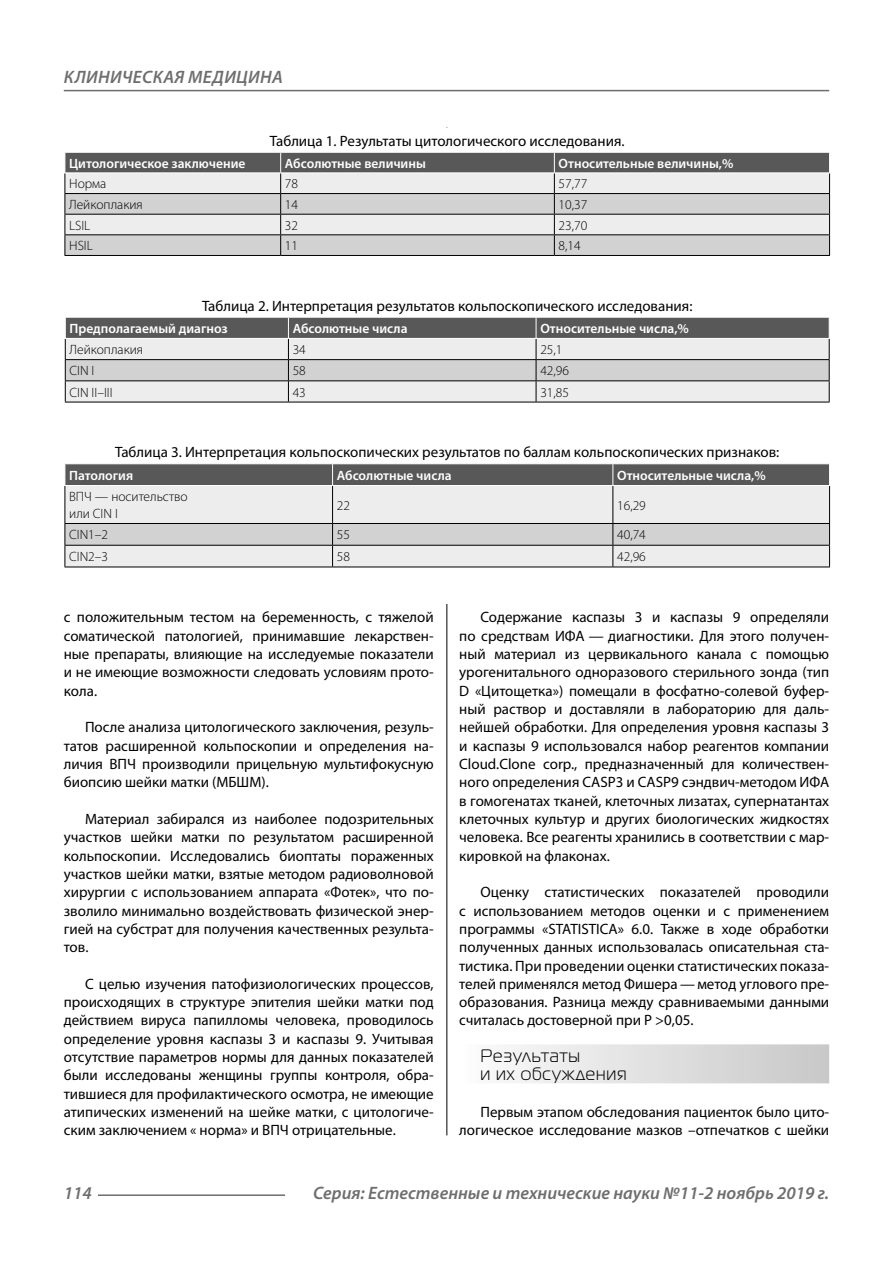
<style>
.page{position:relative;width:893px;height:1263px;background:#fff}
.page>*{position:absolute;margin:0;border:0;box-sizing:border-box;transform-origin:0 0}
.t1{font:italic 600 18px "Myriad Pro";color:#6e6e6e}
.Subheader_2lines{font:18px/18.3px "Magistral C";letter-spacing:.05em;color:#000}
.Normal{font:15px/18.3px "Myriad Pro";color:#000;text-align:justify}
.podpis{font:15px "Myriad Pro";color:#000}
.Tab_header{font:600 13.5px "Myriad Pro";color:#fff}
.Tab_content{font:300 13.5px "Myriad Pro";color:#000}
</style>
<div class="page">
<hr style="left:446px;top:128px;width:1px;height:1007px;background:#000">
<div style="left:459px;top:1044px;width:370px;height:39px;background:linear-gradient(to right,#fcfcfc,#c8c8c8)"></div>
<div style="left:65px;top:128px;width:765px;height:476px;background:#fff"></div>
<hr style="left:65px;top:255px;width:216px;height:1px;background:#000">
<hr style="left:281px;top:255px;width:273px;height:1px;background:#000">
<hr style="left:554px;top:255px;width:276px;height:1px;background:#000">
<svg style="left:65px;top:152px;width:765px;height:103px;background:#bebebe"></svg>
<hr style="left:65px;top:173px;width:216px;height:1px;background:#fff">
<hr style="left:281px;top:173px;width:273px;height:1px;background:#fff">
<hr style="left:554px;top:173px;width:276px;height:1px;background:#fff">
<hr style="left:65px;top:402px;width:223px;height:1px;background:#000">
<hr style="left:288px;top:402px;width:248px;height:1px;background:#000">
<hr style="left:536px;top:402px;width:294px;height:1px;background:#000">
<svg style="left:65px;top:317px;width:765px;height:85px;background:#bbb"></svg>
<hr style="left:65px;top:338px;width:223px;height:1px;background:#fff">
<hr style="left:288px;top:338px;width:248px;height:1px;background:#fff">
<hr style="left:536px;top:338px;width:294px;height:1px;background:#fff">
<div style="left:66px;top:486px;width:763px;height:37px;background:#ededed"></div>
<hr style="left:65px;top:486px;width:1px;height:37px;background:#000">
<hr style="left:332px;top:486px;width:1px;height:37px;background:#000">
<hr style="left:612px;top:486px;width:1px;height:37px;background:#000">
<hr style="left:829px;top:486px;width:1px;height:37px;background:#000">
<svg style="left:65px;top:523px;width:765px;height:44px;background:#d1d1d1"></svg>
<hr style="left:65px;top:567px;width:268px;height:1px;background:#000">
<hr style="left:333px;top:567px;width:280px;height:1px;background:#000">
<hr style="left:613px;top:567px;width:217px;height:1px;background:#000">
<div style="left:65px;top:464px;width:765px;height:21px;background:#585858"></div>
<hr style="left:98px;top:1194px;width:187px;height:2px;background:#6e6e6e">
<hr style="left:64px;top:90px;width:765px;height:1px;background:#6e6e6e">
<p class="t1" style="left:64px;top:66px;width:24px">Клини</p>
<p class="t1" style="left:122px;top:66px;width:23px">ческая</p>
<p class="t1" style="left:188px;top:66px;width:13px">медицина</p>
<p class="podpis" style="left:270px;top:132px;width:356px">Таблица 1. Результаты цитологического исследования.</p>
<p class="Tab_header" style="left:69px;top:155px;width:178px">Цитологическое заключение</p>
<p class="Tab_header" style="left:285px;top:155px;width:142px">Абсолютные величины</p>
<p class="Tab_header" style="left:559px;top:155px;width:176px">Относительные величины,%</p>
<p class="Tab_content" style="left:69px;top:176px;width:39px">Норма</p>
<p class="Tab_content" style="left:285px;top:176px;width:15px">78</p>
<p class="Tab_content" style="left:559px;top:176px;width:30px">57,77</p>
<p class="Tab_content" style="left:69px;top:196px;width:75px">Лейкоплакия</p>
<p class="Tab_content" style="left:285px;top:196px;width:15px">14</p>
<p class="Tab_content" style="left:559px;top:196px;width:30px">10,37</p>
<p class="Tab_content" style="left:69px;top:217px;width:23px">LSIL</p>
<p class="Tab_content" style="left:285px;top:217px;width:15px">32</p>
<p class="Tab_content" style="left:559px;top:217px;width:30px">23,70</p>
<p class="Tab_content" style="left:69px;top:238px;width:25px">HSIL</p>
<p class="Tab_content" style="left:285px;top:238px;width:15px">11</p>
<p class="Tab_content" style="left:559px;top:238px;width:24px">8,14</p>
<p class="podpis" style="left:202px;top:297px;width:492px">Таблица 2. Интерпретация результатов кольпоскопического исследования:</p>
<p class="Tab_header" style="left:70px;top:320px;width:160px">Предполагаемый диагноз</p>
<p class="Tab_header" style="left:293px;top:320px;width:116px">Абсолютные числа</p>
<p class="Tab_header" style="left:540px;top:320px;width:150px">Относительные числа,%</p>
<p class="Tab_content" style="left:70px;top:341px;width:75px">Лейкоплакия</p>
<p class="Tab_content" style="left:293px;top:341px;width:15px">34</p>
<p class="Tab_content" style="left:540px;top:341px;width:24px">25,1</p>
<p class="Tab_content" style="left:70px;top:363px;width:26px">CIN I</p>
<p class="Tab_content" style="left:293px;top:363px;width:15px">58</p>
<p class="Tab_content" style="left:540px;top:363px;width:30px">42,96</p>
<p class="Tab_content" style="left:70px;top:384px;width:45px">CIN II–III</p>
<p class="Tab_content" style="left:293px;top:384px;width:15px">43</p>
<p class="Tab_content" style="left:540px;top:384px;width:30px">31,85</p>
<p class="podpis" style="left:115px;top:443px;width:666px">Таблица 3. Интерпретация кольпоскопических результатов по баллам кольпоскопических признаков:</p>
<p class="Tab_header" style="left:69px;top:467px;width:65px">Патология</p>
<p class="Tab_header" style="left:337px;top:467px;width:116px">Абсолютные числа</p>
<p class="Tab_header" style="left:617px;top:467px;width:150px">Относительные числа,%</p>
<p class="Tab_content" style="left:69px;top:489px;width:120px">ВПЧ — носительство</p>
<p class="Tab_content" style="left:69px;top:505px;width:50px">или CIN I</p>
<p class="Tab_content" style="left:337px;top:497px;width:15px">22</p>
<p class="Tab_content" style="left:617px;top:497px;width:30px">16,29</p>
<p class="Tab_content" style="left:69px;top:527px;width:41px">CIN1–2</p>
<p class="Tab_content" style="left:337px;top:527px;width:15px">55</p>
<p class="Tab_content" style="left:617px;top:527px;width:30px">40,74</p>
<p class="Tab_content" style="left:69px;top:548px;width:41px">CIN2–3</p>
<p class="Tab_content" style="left:337px;top:548px;width:15px">58</p>
<p class="Tab_content" style="left:617px;top:548px;width:30px">42,96</p>
<p class="Normal" style="left:64px;top:608px;width:371px">с положительным тестом на беременность, с тяжелой соматической патологией, принимавшие лекарствен&shy;ные препараты, влияющие на исследуемые показатели и не имеющие возможности следовать условиям прото&shy;кола.</p>
<p class="Normal" style="left:64px;top:718px;width:371px;text-indent:21px">После анализа цитологического заключения, резуль&shy;татов расширенной кольпоскопии и определения на&shy;личия ВПЧ производили прицельную мультифокусную биопсию шейки матки (МБШМ).</p>
<p class="Normal" style="left:64px;top:809px;width:371px;text-indent:21px">Материал забирался из наиболее подозрительных участков шейки матки по результатом расширенной кольпоскопии. Исследовались биоптаты пораженных участков шейки матки, взятые методом радиоволновой хирургии с использованием аппарата «Фотек», что по&shy;зволило минимально воздействовать физической энер&shy;гией на субстрат для получения качественных результа&shy;тов.</p>
<p class="Normal" style="left:64px;top:974px;width:371px;text-indent:21px">С целью изучения патофизиологических процессов, происходящих в структуре эпителия шейки матки под действием вируса папилломы человека, проводилось определение уровня каспазы 3 и каспазы 9. Учитывая отсутствие параметров нормы для данных показателей были исследованы женщины группы контроля, обра&shy;тившиеся для профилактического осмотра, не имеющие атипических изменений на шейке матки, с цитологиче&shy;ским заключением « норма» и ВПЧ отрицательные.</p>
<p class="Normal" style="left:459px;top:608px;width:371px;text-indent:21px">Содержание каспазы 3 и каспазы 9 определяли по средствам ИФА — диагностики. Для этого получен&shy;ный материал из цервикального канала с помощью урогенитального одноразового стерильного зонда (тип D «Цитощетка») помещали в фосфатно-солевой буфер&shy;ный раствор и доставляли в лабораторию для даль&shy;нейшей обработки. Для определения уровня каспазы 3 и каспазы 9 использовался набор реагентов компании Cloud.Clone corp., предназначенный для количествен&shy;ного определения CASP3 и CASP9 сэндвич-методом ИФА в гомогенатах тканей, клеточных лизатах, супернатантах клеточных культур и других биологических жидкостях человека. Все реагенты хранились в соответствии с мар&shy;кировкой на флаконах.</p>
<p class="Normal" style="left:459px;top:883px;width:371px;text-indent:21px">Оценку статистических показателей проводили с использованием методов оценки и с применением программы «STATISTICA» 6.0. Также в ходе обработки полученных данных использовалась описательная ста&shy;тистика. При проведении оценки статистических показа&shy;телей применялся метод Фишера—метод углового пре&shy;образования. Разница между сравниваемыми данными считалась достоверной при P &gt;0,05.</p>
<p class="Subheader_2lines" style="left:480px;top:1047px;width:147px">Результаты<br>и их обсуждения</p>
<p class="Normal" style="left:459px;top:1103px;width:371px;text-align:right">Первым этапом обследования пациенток было цито&shy;логическое исследование мазков –отпечатков с шейки</p>
<p class="t1" style="left:64px;top:1182px;width:30px">114</p>
<p class="t1" style="left:313px;top:1182px;width:518px">Серия: Естественные и технические науки №11-2 ноябрь 2019 г.</p>
</div>
